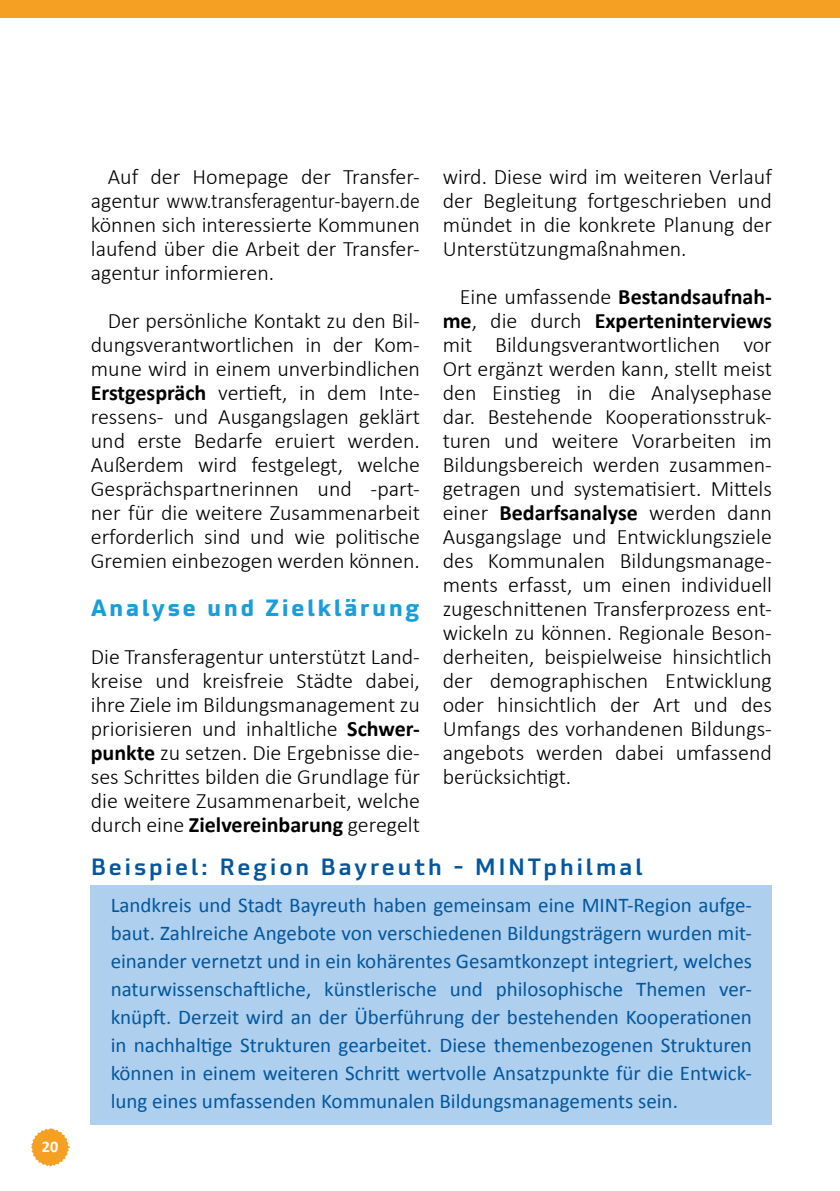
<style>
.page{position:relative;width:840px;height:1191px;background:#fff}
.page>*{position:absolute;margin:0;border:0;box-sizing:border-box;transform-origin:0 0}
.t1{font:500 23px "Utility OT";letter-spacing:.1em;color:#02579e}
.t2{font:700 23px "Utility OT";letter-spacing:.1em;color:#1a9eda}
.t3{font:300 22px/24px "Calibri";color:#000;text-align:justify}
.t4{font:21px/28px "Calibri";color:#02579e;text-align:justify}
.t5{font:700 16.2px "Calibri";color:#fff}
.s1{font-weight:700}
</style>
<div class="page">
<svg style="left:31px;top:1128px;width:39px;height:39px"></svg>
<div style="left:0;top:0;width:839px;height:18px;background:#f6a023"></div>
<div style="left:91px;top:885px;width:680px;height:239px;background:#aed0ee"></div>
<p class="t5" style="left:42px;top:1136px;width:18px">20</p>
<p class="t3" style="left:91px;top:164px;width:330px;text-indent:17px">Auf der Homepage der Transfer&shy;agentur www.transferagentur-bayern.de können sich interessierte Kommunen laufend über die Arbeit der Transfer&shy;agentur informieren.</p>
<p class="t3" style="left:91px;top:308px;width:330px;text-indent:17px">Der persönliche Kontakt zu den Bil&shy;dungsverantwortlichen in der Kom&shy;mune wird in einem unverbindlichen <span class="s1">Erstgespräch</span> vertieft, in dem Inte&shy;ressens- und Ausgangslagen geklärt und erste Bedarfe eruiert werden.<br>Außerdem wird festgelegt, welche Gesprächspartnerinnen und -part&shy;ner für die weitere Zusammenarbeit erforderlich sind und wie politische Gremien einbezogen werden können.</p>
<p class="t2" style="left:91px;top:593px;width:330px">Analyse und Zielklärung</p>
<p class="t3" style="left:91px;top:644px;width:330px">Die Transferagentur unterstützt Land&shy;kreise und kreisfreie Städte dabei, ihre Ziele im Bildungsmanagement zu priorisieren und inhaltliche <span class="s1">Schwer&shy;punkte</span> zu setzen. Die Ergebnisse die&shy;ses Schrittes bilden die Grundlage für die weitere Zusammenarbeit, welche durch eine <span class="s1">Zielvereinbarung</span> geregelt</p>
<p class="t3" style="left:442px;top:164px;width:330px">wird. Diese wird im weiteren Verlauf der Begleitung fortgeschrieben und mündet in die konkrete Planung der Unterstützungmaßnahmen.</p>
<p class="t3" style="left:442px;top:284px;width:330px;text-indent:17px">Eine umfassende <span class="s1">Bestandsaufnah&shy;me</span>, die durch <span class="s1">Experteninterviews </span>mit Bildungsverantwortlichen vor Ort ergänzt werden kann, stellt meist den Einstieg in die Analysephase dar. Bestehende Kooperationsstruk&shy;turen und weitere Vorarbeiten im Bildungsbereich werden zusammen&shy;getragen und systematisiert. Mittels einer <span class="s1">Bedarfsanalyse</span> werden dann Ausgangslage und Entwicklungsziele des Kommunalen Bildungsmanage&shy;ments erfasst, um einen individuell zugeschnittenen Transferprozess ent&shy;wickeln zu können. Regionale Beson&shy;derheiten, beispielweise hinsichtlich der demographischen Entwicklung oder hinsichtlich der Art und des Umfangs des vorhandenen Bildungs&shy;angebots werden dabei umfassend berücksichtigt.</p>
<p class="t1" style="left:91px;top:852px;width:553px">Beispiel: Region Bayreuth - MINTphilmal</p>
<p class="t4" style="left:111px;top:891px;width:642px">Landkreis und Stadt Bayreuth haben gemeinsam eine MINT-Region aufge&shy;baut. Zahlreiche Angebote von verschiedenen Bildungsträgern wurden mit&shy;einander vernetzt und in ein kohärentes Gesamtkonzept integriert, welches naturwissenschaftliche, künstlerische und philosophische Themen ver&shy;knüpft. Derzeit wird an der Überführung der bestehenden Kooperationen in nachhaltige Strukturen gearbeitet. Diese themenbezogenen Strukturen können in einem weiteren Schritt wertvolle Ansatzpunkte für die Entwick&shy;lung eines umfassenden Kommunalen Bildungsmanagements sein.</p>
</div>
